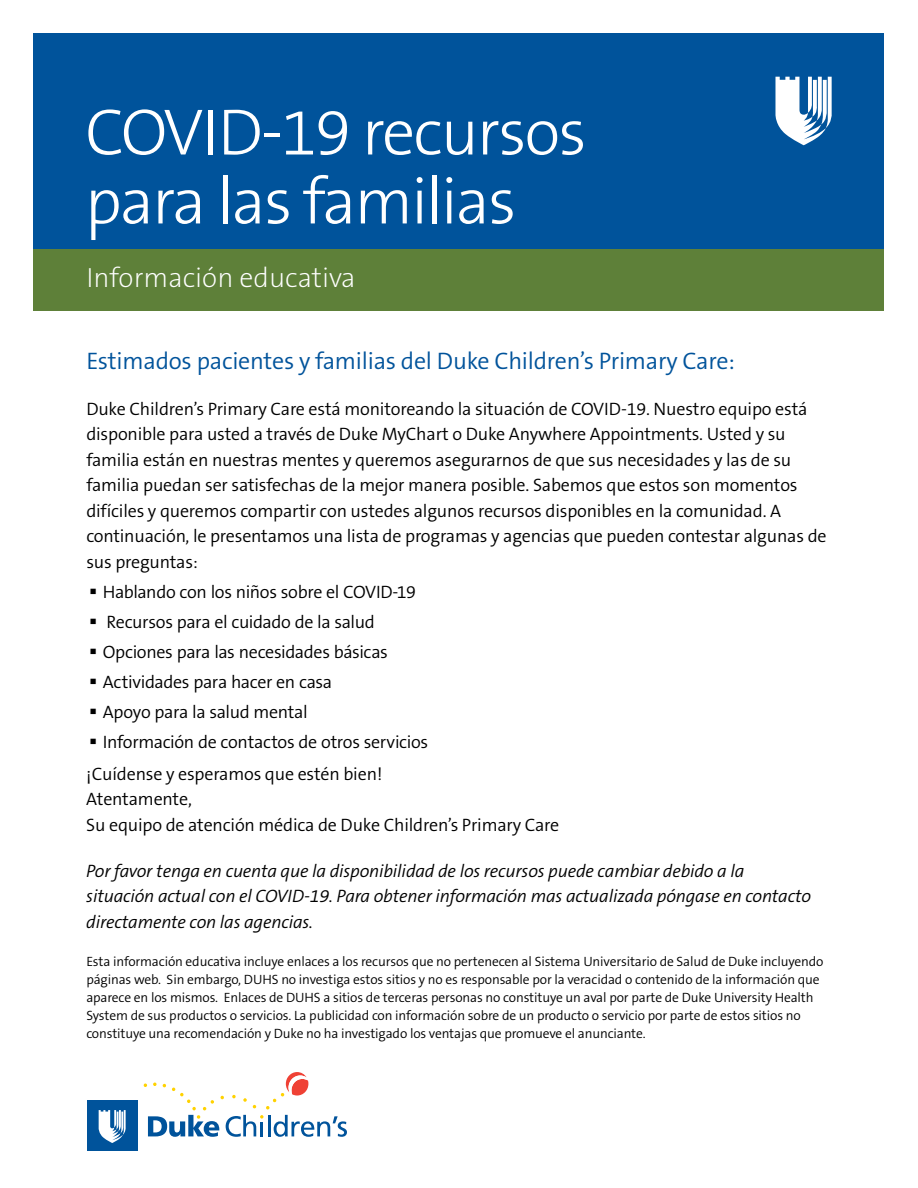
<style>
.page{position:relative;width:918px;height:1188px;background:#fff}
.page>*{position:absolute;margin:0;border:0;box-sizing:border-box;transform-origin:0 0}
.t1{font:300 66px/69px "The Sans B W3";letter-spacing:-.03em;color:#fff}
.t2{font:200 27.9px "The Sans B W2";color:#fff}
.t3{font:300 24px "The Sans B W4";letter-spacing:-.01em;color:#00539b}
.t4{font:300 18px/25.5px "The Sans B W4";letter-spacing:-.01em;color:#000}
.t5{font:italic 300 18px/25.5px "The Sans B W4";letter-spacing:-.01em;color:#000}
.t6{font:300 13.5px/18px "The Sans B W4";letter-spacing:-.01em;color:#000}
</style>
<div class="page">
<div style="left:87px;top:1101px;width:50px;height:50px;background:#00539b"></div>
<svg style="left:99px;top:1110px;width:27px;height:33px"></svg>
<svg style="left:144px;top:1072px;width:203px;height:65px"></svg>
<div style="left:34px;top:34px;width:850px;height:277px;background:#00539b"></div>
<div style="left:34px;top:249px;width:850px;height:62px;background:#5e8039"></div>
<svg style="left:775px;top:77px;width:57px;height:68px"></svg>
<h1 class="t1" style="left:85px;top:98px;width:503px">COVID-19 recursos para las familias</h1>
<h2 class="t2" style="left:86px;top:260px;width:271px">Información educativa</h2>
<h3 class="t3" style="left:86px;top:345px;width:650px">Estimados pacientes y familias del Duke Children’s Primary Care:</h3>
<p class="t4" style="left:86px;top:396px;width:742px">Duke Children’s Primary Care está monitoreando la situación de COVID-19. Nuestro equipo está disponible para usted a través de Duke MyChart o Duke Anywhere Appointments. Usted y su familia están en nuestras mentes y queremos asegurarnos de que sus necesidades y las de su familia puedan ser satisfechas de la mejor manera posible. Sabemos que estos son momentos difíciles y queremos compartir con ustedes algunos recursos disponibles en la comunidad. A continuación, le presentamos una lista de programas y agencias que pueden contestar algunas de sus preguntas:</p>
<p class="t4" style="left:89px;top:579px;width:328px">▪ Hablando con los niños sobre el COVID-19</p>
<p class="t4" style="left:89px;top:609px;width:287px">▪ Recursos para el cuidado de la salud</p>
<p class="t4" style="left:89px;top:639px;width:300px">▪ Opciones para las necesidades básicas</p>
<p class="t4" style="left:89px;top:669px;width:245px">▪ Actividades para hacer en casa</p>
<p class="t4" style="left:89px;top:699px;width:220px">▪ Apoyo para la salud mental</p>
<p class="t4" style="left:86px;top:725px;width:343px;line-height:32.2px">▪ Información de contactos de otros servicios ¡Cuídense y esperamos que estén bien!</p>
<p class="t4" style="left:86px;top:787px;width:474px">Atentamente,<br>Su equipo de atención médica de Duke Children’s Primary Care</p>
<p class="t5" style="left:86px;top:858px;width:726px">Por favor tenga en cuenta que la disponibilidad de los recursos puede cambiar debido a la situación actual con el COVID-19. Para obtener información mas actualizada póngase en contacto directamente con las agencias.</p>
<p class="t6" style="left:86px;top:952px;width:739px">Esta información educativa incluye enlaces a los recursos que no pertenecen al Sistema Universitario de Salud de Duke incluyendo páginas web. Sin embargo, DUHS no investiga estos sitios y no es responsable por la veracidad o contenido de la información que aparece en los mismos. Enlaces de DUHS a sitios de terceras personas no constituye un aval por parte de Duke University Health System de sus productos o servicios. La publicidad con información sobre de un producto o servicio por parte de estos sitios no constituye una recomendación y Duke no ha investigado los ventajas que promueve el anunciante.</p>
</div>
